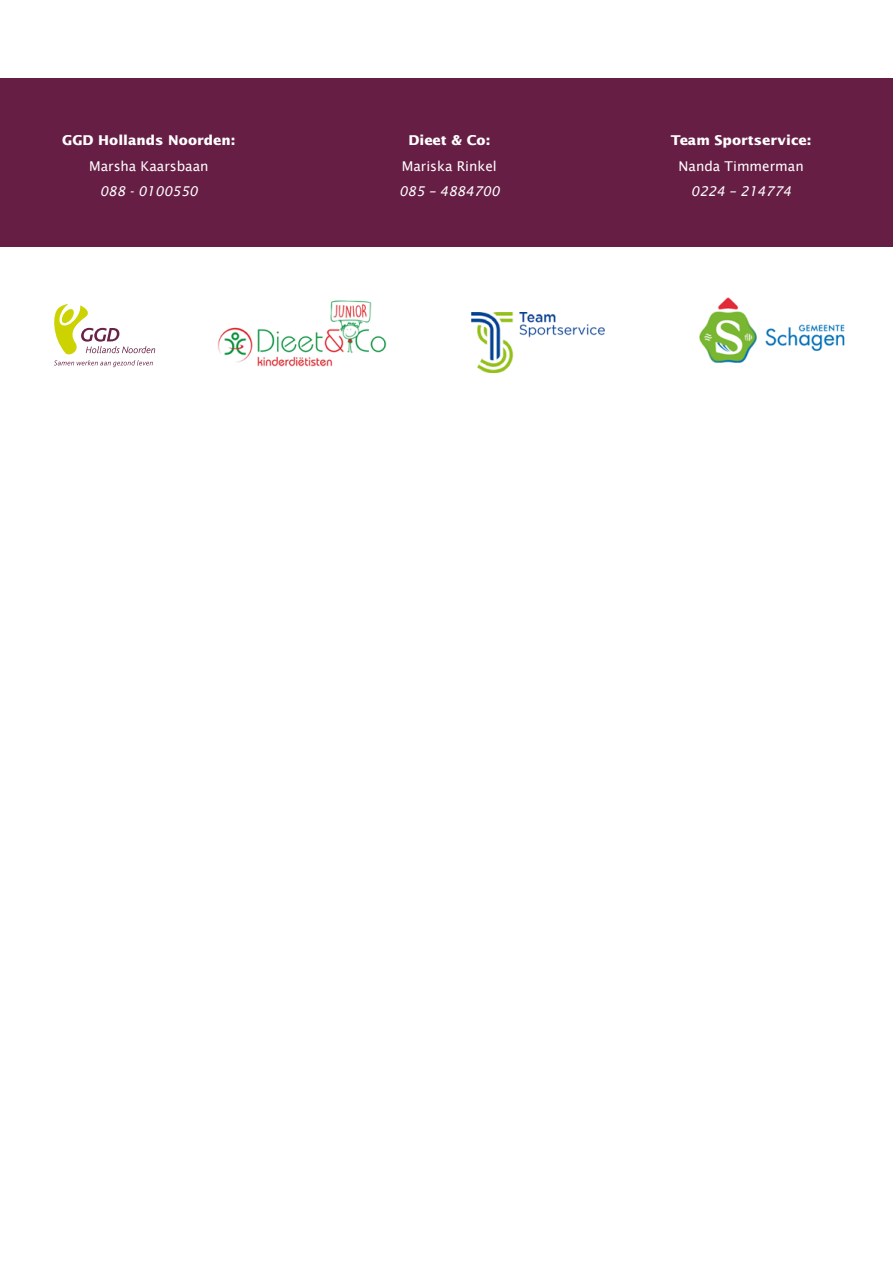
<style>
.page{position:relative;width:893px;height:1263px;background:#fff}
.page>*{position:absolute;margin:0;border:0;box-sizing:border-box;transform-origin:0 0}
.t1{font:700 13.5px/25.5px "Lucida Sans";color:#fff;text-align:center}
.t2{font:13.5px/25.5px "Lucida Sans Unicode";color:#fff;text-align:center}
.t3{font:italic 13.5px "Lucida Sans";color:#fff}
.s1{font-family:"Lucida Sans Unicode";font-weight:400}
.s2{font-family:"Lucida Sans";font-weight:700}
.s3{font-family:"Lucida Sans";font-style:italic}
</style>
<div class="page">
<img style="left:472px;top:313px;width:133px;height:60px">
<img style="left:217px;top:300px;width:170px;height:66px">
<img style="left:699px;top:297px;width:146px;height:66px">
<div style="left:0;top:78px;width:893px;height:168px;background:#671e45"></div>
<svg style="left:54px;top:304px;width:101px;height:63px"></svg>
<p class="t1" style="left:62px;top:128px;width:175px">GGD Hollands Noorden:<br><span class="s1">Marsha Kaarsbaan</span></p>
<p class="t3" style="left:100px;top:184px;width:100px">088 - 0100550</p>
<p class="t2" style="left:399px;top:128px;width:102px"><span class="s2">Dieet &amp; Co:<br></span>Mariska Rinkel<br><span class="s3">085 – 4884700</span></p>
<p class="t1" style="left:671px;top:128px;width:142px">Team Sportservice:<br><span class="s1">Nanda Timmerman</span></p>
<p class="t3" style="left:691px;top:184px;width:102px">0224 – 214774</p>
</div>
